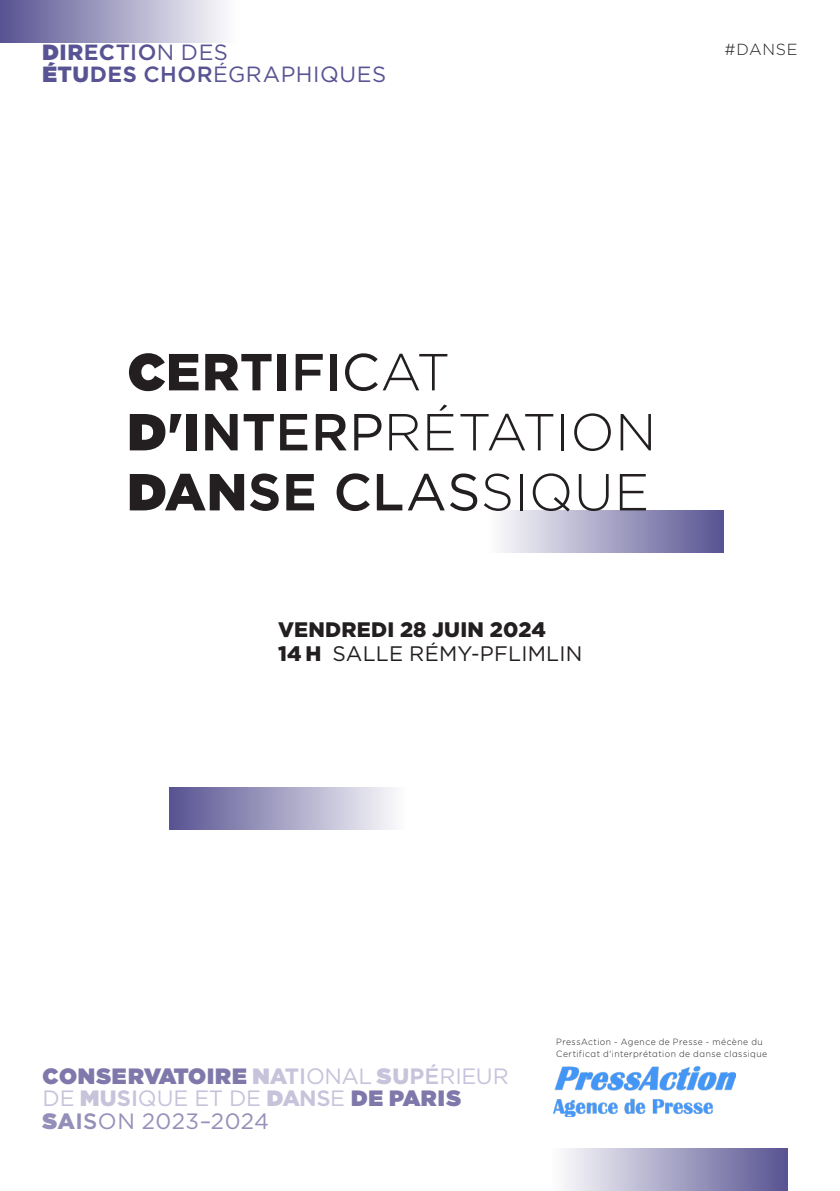
<style>
.page{position:relative;width:840px;height:1191px;background:#fff}
.page>*{position:absolute;margin:0;border:0;box-sizing:border-box;transform-origin:0 0}
._01-_Titre_couvertur{font:300 52px/60px "Gotham";letter-spacing:.005em;color:#231f20}
.t1{font:900 22.2px "Gotham";letter-spacing:.035em;color:#7f78ab}
.t2{font:22.2px "Gotham";letter-spacing:-.01em;color:#c6c3db}
.t3{font:22.2px "Gotham";letter-spacing:.02em;color:#948fb9}
.t4{font:22px/22px "Gotham";letter-spacing:.025em;color:#585392}
.t5{font:900 21px/24px "Gotham";letter-spacing:.01em;color:#231f20}
.t6{font:300 16px "Gotham";letter-spacing:.04em;color:#231f20}
.Titre_page_degradé{font:300 9px/12px "Gotham";letter-spacing:.055em;color:#231f20;scale:.95 1}
.s1{font-weight:900}
.s2{font-weight:700}
.s3{font-weight:500}
.s4{font-weight:400}
.s5{color:#c6c3db}
.s6{font-weight:700;color:#c6c3db}
.s7{font-weight:500;color:#c6c3db}
.s8{font-weight:400;color:#c6c3db}
.s9{font-weight:900;color:#7f78ab}
</style>
<div class="page">
<div style="left:551px;top:1148px;width:236px;height:43px;background:linear-gradient(to right,#fefefe,#595492)"></div>
<div style="left:169px;top:787px;width:236px;height:43px;background:linear-gradient(to right,#575291,#fcfcfd)"></div>
<div style="left:488px;top:510px;width:235px;height:43px;background:linear-gradient(to right,#fdfdfe,#585492)"></div>
<div style="left:0;top:0;width:235px;height:43px;background:linear-gradient(to right,#575291,#fcfcfd)"></div>
<img style="left:553px;top:1066px;width:182px;height:50px">
<p class="t4" style="left:43px;top:41px;width:345px"><span class="s1">D</span><span class="s1">IR</span><span class="s2">EC</span><span class="s3">TIO</span>N DES<br><span class="s1">É</span><span class="s1">TU</span><span class="s2">DES</span> <span class="s3">CHOR</span>ÉGRAPHIQUES</p>
<p class="t6" style="left:724px;top:40px;width:74px">#DANSE</p>
<p class="_01-_Titre_couvertur" style="left:128px;top:340px;width:530px"><span class="s1">C</span><span class="s1">ER</span><span class="s2">TI</span><span class="s3">FI</span><span class="s4">C</span>AT<br><span class="s1">D</span><span class="s1">'I</span><span class="s2">NT</span><span class="s3">ER</span><span class="s4">P</span>RÉTATION<br><span class="s1">D</span><span class="s1">AN</span><span class="s2">SE</span> <span class="s3">CL</span><span class="s4">AS</span>SIQUE</p>
<p class="t5" style="left:278px;top:617px;width:305px">VENDREDI 28 JUIN 2024<br>14 H <span class="s4">SALLE RÉMY-PFLIMLIN</span></p>
<p class="t1" style="left:43px;top:1060px;width:467px">CONSERVATOIRE <span class="s5">N</span><span class="s5">A</span><span class="s6">T</span><span class="s7">I</span><span class="s8">ONAL</span> <span class="s5">S</span><span class="s5">U</span><span class="s6">P</span><span class="s7">É</span><span class="s8">RIEUR</span></p>
<p class="t2" style="left:43px;top:1084px;width:420px">DE <span class="s1">M</span><span class="s1">U</span><span class="s2">S</span><span class="s3">I</span>QUE ET DE <span class="s1">D</span><span class="s1">A</span><span class="s2">N</span><span class="s3">S</span>E <span class="s9">DE PARIS</span></p>
<p class="t3" style="left:43px;top:1106px;width:228px"><span class="s1">S</span><span class="s1">A</span><span class="s2">I</span><span class="s3">S</span>ON 2023–2024</p>
<p class="Titre_page_degradé" style="left:556px;top:1035px;width:223px">PressAction - Agence de Presse - mécène du<br>Certificat d'interprétation de danse classique</p>
</div>
